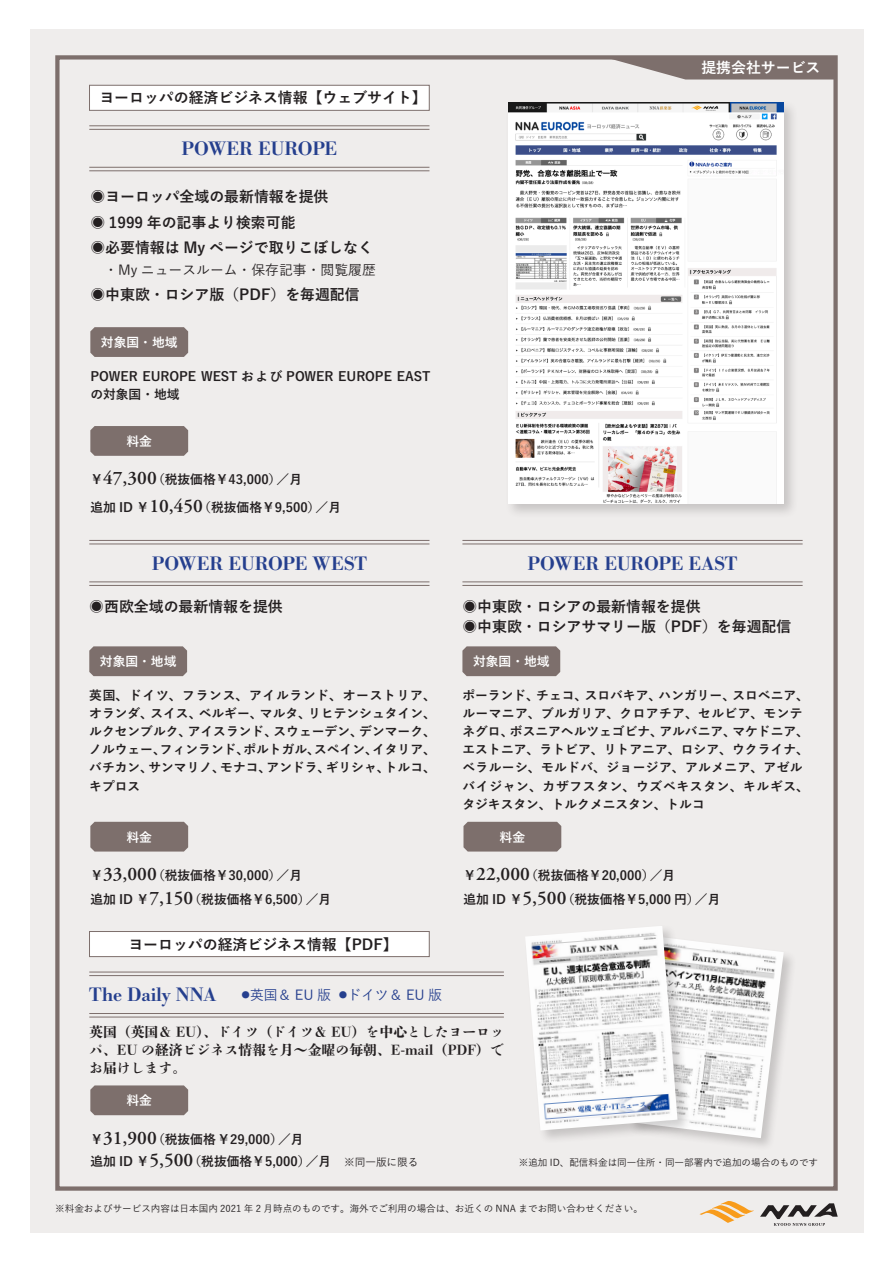
<style>
.page{position:relative;width:893px;height:1263px;background:#fff}
.page>*{position:absolute;margin:0;border:0;box-sizing:border-box;transform-origin:0 0}
.t1{font:500 20.25px "Bodoni URW";color:#253f8e}
.t2{font:600 19.2px "Adobe Garamond Pro";color:#231f20}
.t3{font:700 14.85px "Yu Go";color:#231f20}
.t4{font:700 14.85px "Yu Go";color:#fff}
.t5{font:800 13.8px/18px "DNP Shuei Shogo Min Std";color:#231f20;text-align:justify}
.t6{font:500 13.8px "Yu Go";color:#231f20}
.t7{font:500 13.8px "Yu Go";color:#253f8e}
.t8{font:700 12.75px/18px "Yu Go";color:#231f20}
.t9{font:700 12.75px/18px "Yu Go";letter-spacing:.03em;color:#231f20}
.t10{font:700 12.75px/18px "Yu Go";letter-spacing:.06em;color:#231f20;text-align:right}
.t11{font:700 12.75px "Yu Go";color:#fff}
.t12{font:500 10.65px "Yu Go";color:#231f20}
.t13{font:500 9.6px "Yu Go";color:#231f20}
.t14{font:500 8.55px "Yu Go";color:#253f8e}
.s1{font-family:"Yu Go";font-weight:700;font-size:12.75px}
.s2{font-weight:500;font-size:10.65px}
</style>
<div class="page">
<div style="left:30px;top:30px;width:833px;height:1203px;background:#efedec"></div>
<div style="left:55px;top:55px;width:783px;height:1136px;border:4px solid #7d6f6c"></div>
<div style="left:90px;top:85px;width:339px;height:25px;background:#fff"></div>
<div style="left:89px;top:85px;width:340px;height:26px;border:1px solid #7d6f6c"></div>
<div style="left:90px;top:931px;width:339px;height:25px;background:#fff"></div>
<div style="left:89px;top:931px;width:340px;height:26px;border:1px solid #7d6f6c"></div>
<hr style="left:89px;top:125px;width:340px;height:1px;background:#7d6f6c">
<hr style="left:89px;top:129px;width:340px;height:1px;background:#7d6f6c">
<hr style="left:89px;top:972px;width:415px;height:1px;background:#7d6f6c">
<hr style="left:89px;top:975px;width:415px;height:1px;background:#7d6f6c">
<hr style="left:89px;top:167px;width:340px;height:1px;background:#7d6f6c">
<hr style="left:89px;top:170px;width:340px;height:1px;background:#7d6f6c">
<hr style="left:89px;top:1013px;width:415px;height:1px;background:#7d6f6c">
<hr style="left:89px;top:1017px;width:415px;height:1px;background:#7d6f6c">
<hr style="left:89px;top:540px;width:340px;height:1px;background:#7d6f6c">
<hr style="left:89px;top:544px;width:340px;height:1px;background:#7d6f6c">
<hr style="left:89px;top:581px;width:340px;height:1px;background:#7d6f6c">
<hr style="left:89px;top:585px;width:340px;height:1px;background:#7d6f6c">
<hr style="left:462px;top:540px;width:341px;height:1px;background:#7d6f6c">
<hr style="left:462px;top:544px;width:341px;height:1px;background:#7d6f6c">
<hr style="left:462px;top:581px;width:341px;height:1px;background:#7d6f6c">
<hr style="left:462px;top:585px;width:341px;height:1px;background:#7d6f6c">
<div style="left:90px;top:327px;width:98px;height:30px;background:#7d6f6c"></div>
<div style="left:89px;top:646px;width:98px;height:30px;background:#7d6f6c"></div>
<div style="left:462px;top:646px;width:98px;height:30px;background:#7d6f6c"></div>
<div style="left:90px;top:426px;width:98px;height:30px;background:#7d6f6c"></div>
<div style="left:90px;top:822px;width:98px;height:29px;background:#7d6f6c"></div>
<div style="left:90px;top:1085px;width:98px;height:30px;background:#7d6f6c"></div>
<div style="left:463px;top:822px;width:98px;height:29px;background:#7d6f6c"></div>
<div style="left:505px;top:100px;width:293px;height:419px;background:#231f20;opacity:.2"></div>
<img style="left:509px;top:103px;width:274px;height:401px">
<svg style="left:699px;top:1201px;width:55px;height:22px"></svg>
<svg style="left:760px;top:1203px;width:78px;height:23px"></svg>
<div style="left:628px;top:934px;width:169px;height:218px;background:#231f20;opacity:.2"></div>
<img style="left:691px;top:936px;width:93px;height:202px">
<div style="left:523px;top:924px;width:168px;height:220px;background:#231f20;opacity:.2"></div>
<img style="left:525px;top:926px;width:152px;height:204px">
<svg style="left:609px;top:58px;width:225px;height:22px"></svg>
<p class="t3" style="left:99px;top:90px;width:329px">ヨーロッパの経済ビジネス情報【ウェブサイト【</p>
<p class="t1" style="left:182px;top:136px;width:157px">POWER EUROPE</p>
<p class="t3" style="left:90px;top:188px;width:240px">◉ヨーロッパ全域の最新情報を提供</p>
<p class="t3" style="left:90px;top:214px;width:207px">◉ 1999 年の記事より検索可能</p>
<p class="t3" style="left:90px;top:240px;width:284px">◉必要情報は My ページで取りこぼしなく</p>
<p class="t6" style="left:90px;top:257px;width:287px">　・My ニュースルーム・保存記事・閲覧履歴</p>
<p class="t3" style="left:90px;top:286px;width:271px">◉中東欧・ロシア版（PDF）を毎週配信</p>
<p class="t11" style="left:101px;top:335px;width:78px">対象国・地域</p>
<p class="t8" style="left:90px;top:367px;width:342px">POWER EUROPE WEST および POWER EUROPE EASTの対象国・地域</p>
<p class="t11" style="left:126px;top:434px;width:27px">料金</p>
<p class="t2" style="left:90px;top:467px;width:68px"><span class="s1">￥</span>47,300</p>
<p class="t8" style="left:152px;top:471px;width:131px">（税抜価格￥43,000）</p>
<p class="t8" style="left:277px;top:471px;width:27px">／月</p>
<p class="t2" style="left:137px;top:495px;width:68px"><span class="s1">￥</span>10,450</p>
<p class="t8" style="left:198px;top:499px;width:124px">（税抜価格￥9,500）</p>
<p class="t8" style="left:316px;top:499px;width:27px">／月</p>
<p class="t8" style="left:90px;top:499px;width:44px">追加 ID</p>
<p class="t1" style="left:152px;top:551px;width:217px">POWER EUROPE WEST</p>
<p class="t3" style="left:89px;top:598px;width:195px">◉西欧全域の最新情報を提供</p>
<p class="t11" style="left:100px;top:654px;width:78px">対象国・地域</p>
<p class="t10" style="left:89px;top:687px;width:348px">英国、ドイツ、フランス、アイルランド、オーストリア、リヒテンシュタイン、</p>
<p class="t8" style="left:89px;top:705px;width:65px">オランダ、</p>
<p class="t8" style="left:199px;top:705px;width:65px">ベルギー、</p>
<p class="t8" style="left:260px;top:705px;width:53px">マルタ、</p>
<p class="t8" style="left:150px;top:705px;width:53px">スイス、</p>
<p class="t8" style="left:274px;top:723px;width:91px">スウェーデン、</p>
<p class="t8" style="left:359px;top:723px;width:78px">デンマーク、</p>
<p class="t8" style="left:89px;top:723px;width:104px">ルクセンブルク、</p>
<p class="t8" style="left:188px;top:723px;width:91px">アイスランド、</p>
<p class="t8" style="left:243px;top:741px;width:78px">ポルトガル、</p>
<p class="t8" style="left:160px;top:741px;width:91px">フィンランド、</p>
<p class="t8" style="left:372px;top:741px;width:65px">イタリア、</p>
<p class="t8" style="left:89px;top:741px;width:78px">ノルウェー、</p>
<p class="t8" style="left:314px;top:741px;width:65px">スペイン、</p>
<p class="t8" style="left:326px;top:759px;width:65px">ギリシャ、</p>
<p class="t8" style="left:267px;top:759px;width:65px">アンドラ、</p>
<p class="t8" style="left:148px;top:759px;width:78px">サンマリノ、</p>
<p class="t8" style="left:89px;top:759px;width:65px">バチカン、キプロス</p>
<p class="t8" style="left:220px;top:759px;width:53px">モナコ、</p>
<p class="t8" style="left:385px;top:759px;width:53px">トルコ、</p>
<p class="t11" style="left:126px;top:830px;width:27px">料金</p>
<p class="t2" style="left:90px;top:863px;width:68px"><span class="s1">￥</span>33,000</p>
<p class="t8" style="left:152px;top:867px;width:131px">（税抜価格￥30,000）</p>
<p class="t8" style="left:277px;top:867px;width:27px">／月</p>
<p class="t2" style="left:137px;top:886px;width:58px"><span class="s1">￥</span>7,150</p>
<p class="t8" style="left:189px;top:890px;width:124px">（税抜価格￥6,500）</p>
<p class="t8" style="left:306px;top:890px;width:27px">／月</p>
<p class="t8" style="left:90px;top:890px;width:44px">追加 ID</p>
<p class="t3" style="left:128px;top:936px;width:271px">ヨーロッパの経済ビジネス情報【PDF【</p>
<p class="t1" style="left:89px;top:983px;width:128px">The Daily NNA</p>
<p class="t7" style="left:250px;top:982px;width:82px">英国＆ EU 版</p>
<p class="t14" style="left:241px;top:987px;width:10px">●</p>
<p class="t7" style="left:347px;top:982px;width:96px">ドイツ＆ EU 版</p>
<p class="t14" style="left:339px;top:987px;width:10px">●</p>
<p class="t4" style="left:701px;top:60px;width:121px">提携会社サービス</p>
<p class="t1" style="left:528px;top:551px;width:211px">POWER EUROPE EAST</p>
<p class="t3" style="left:462px;top:598px;width:240px">◉中東欧・ロシアの最新情報を提供</p>
<p class="t3" style="left:462px;top:618px;width:330px">◉中東欧・ロシアサマリー版（PDF）を毎週配信</p>
<p class="t11" style="left:473px;top:654px;width:78px">対象国・地域</p>
<p class="t8" style="left:462px;top:687px;width:78px">ポーランド、</p>
<p class="t9" style="left:462px;top:705px;width:342px">ルーマニア、ブルガリア、クロアチア、セルビア、モンテ</p>
<p class="t8" style="left:732px;top:723px;width:78px">マケドニア、</p>
<p class="t8" style="left:659px;top:687px;width:78px">ハンガリー、</p>
<p class="t8" style="left:585px;top:687px;width:78px">スロバキア、</p>
<p class="t8" style="left:536px;top:687px;width:53px">チェコ、</p>
<p class="t8" style="left:732px;top:687px;width:78px">スロベニア、</p>
<p class="t8" style="left:510px;top:723px;width:155px">ボスニアヘルツェゴビナ、</p>
<p class="t8" style="left:462px;top:723px;width:53px">ネグロ、</p>
<p class="t9" style="left:462px;top:741px;width:348px">エストニア、ラトビア、リトアニア、ロシア、ウクライナ、ベラルーシ、モルドバ、ジョージア、アルメニア、アゼルバイジャン、カザフスタン、ウズベキスタン、キルギス、タジキスタン、トルクメニスタン、トルコ</p>
<p class="t8" style="left:659px;top:723px;width:78px">アルバニア、</p>
<p class="t11" style="left:500px;top:830px;width:27px">料金</p>
<p class="t2" style="left:463px;top:863px;width:68px"><span class="s1">￥</span>22,000</p>
<p class="t8" style="left:525px;top:867px;width:131px">（税抜価格￥20,000）</p>
<p class="t8" style="left:650px;top:867px;width:27px">／月</p>
<p class="t2" style="left:510px;top:886px;width:58px"><span class="s1">￥</span>5,500</p>
<p class="t8" style="left:562px;top:890px;width:140px">（税抜価格￥5,000 円）</p>
<p class="t8" style="left:695px;top:890px;width:27px">／月</p>
<p class="t8" style="left:463px;top:890px;width:44px">追加 ID</p>
<p class="t5" style="left:89px;top:1022px;width:416px">英国（英国＆ EU）、ドイツ（ドイツ＆ EU）を中心としたヨーロッパ、EU の経済ビジネス情報を月～金曜の毎朝、E-mail（PDF）でお届けします。</p>
<p class="t11" style="left:126px;top:1093px;width:27px">料金</p>
<p class="t2" style="left:90px;top:1127px;width:68px"><span class="s1">￥</span>31,900</p>
<p class="t8" style="left:152px;top:1130px;width:132px">（税抜価格￥29,000）</p>
<p class="t8" style="left:278px;top:1130px;width:27px">／月</p>
<p class="t2" style="left:137px;top:1149px;width:58px"><span class="s1">￥</span>5,500</p>
<p class="t8" style="left:189px;top:1153px;width:124px">（税抜価格￥5,000）</p>
<p class="t8" style="left:306px;top:1153px;width:50px">／月　<span class="s2">※</span></p>
<p class="t8" style="left:90px;top:1153px;width:44px">追加 ID</p>
<p class="t12" style="left:355px;top:1152px;width:65px">同一版に限る</p>
<p class="t13" style="left:519px;top:1153px;width:301px">※追加 ID、配信料金は同一住所・同一部署内で追加の場合のものです</p>
<p class="t13" style="left:55px;top:1199px;width:589px">※料金およびサービス内容は日本国内 2021 年 2 月時点のものです。海外でご利用の場合は、お近くの NNA までお問い合わせください。</p>
</div>
